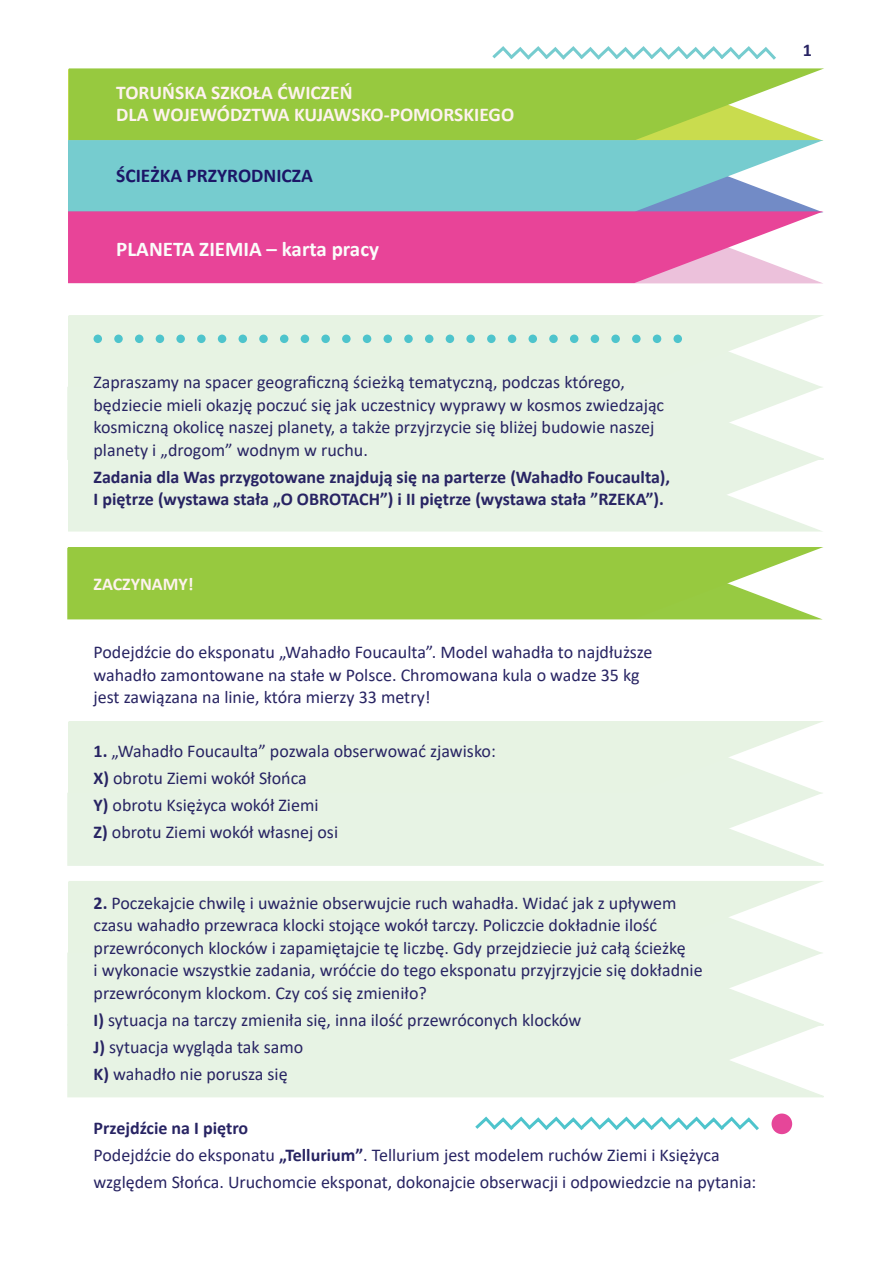
<style>
.page{position:relative;width:893px;height:1263px;background:#fff}
.page>*{position:absolute;margin:0;border:0;box-sizing:border-box;transform-origin:0 0}
.t1{font:700 21px "Calibri";color:#fbfdfb}
.t2{font:700 19.5px/22.5px "Calibri";color:#fef2ef}
.t3{font:700 19.5px "Calibri";color:#1c1667}
.t4{font:18px/22.5px "Calibri";color:#282463}
.t5{font:700 18px/22.5px "Calibri";color:#282463}
.t6{font:700 18px "Calibri";color:#fef2ef}
.s1{font-weight:700}
</style>
<div class="page">
<div style="left:67px;top:793px;width:757px;height:73px;background:#e9f4e7"></div>
<div style="left:67px;top:1023px;width:757px;height:75px;background:#edf6eb"></div>
<div style="left:69px;top:315px;width:754px;height:72px;background:#e7f3e3"></div>
<div style="left:69px;top:721px;width:754px;height:72px;background:#e7f3e3"></div>
<div style="left:69px;top:881px;width:754px;height:71px;background:#e7f3e3"></div>
<div style="left:68px;top:387px;width:755px;height:71px;background:#e7f3e4"></div>
<div style="left:68px;top:793px;width:755px;height:71px;background:#e7f3e4"></div>
<div style="left:68px;top:952px;width:755px;height:72px;background:#e7f3e4"></div>
<div style="left:68px;top:1024px;width:755px;height:72px;background:#e7f3e4"></div>
<div style="left:68px;top:458px;width:755px;height:72px;background:#e7f3e4"></div>
<div style="left:94px;top:335px;width:8px;height:8px;background:#4ec4cc;border-radius:50%"></div>
<div style="left:114px;top:335px;width:9px;height:8px;background:#4ec4cc;border-radius:50%"></div>
<div style="left:135px;top:335px;width:8px;height:8px;background:#4ec4cc;border-radius:50%"></div>
<div style="left:156px;top:335px;width:8px;height:8px;background:#4ec4cc;border-radius:50%"></div>
<div style="left:176px;top:335px;width:9px;height:8px;background:#4ec4cc;border-radius:50%"></div>
<div style="left:197px;top:335px;width:9px;height:8px;background:#4ec4cc;border-radius:50%"></div>
<div style="left:218px;top:335px;width:8px;height:8px;background:#4ec4cc;border-radius:50%"></div>
<div style="left:239px;top:335px;width:8px;height:8px;background:#4ec4cc;border-radius:50%"></div>
<div style="left:259px;top:335px;width:9px;height:8px;background:#4ec4cc;border-radius:50%"></div>
<div style="left:280px;top:335px;width:8px;height:8px;background:#4ec4cc;border-radius:50%"></div>
<div style="left:301px;top:335px;width:8px;height:8px;background:#4ec4cc;border-radius:50%"></div>
<div style="left:321px;top:335px;width:9px;height:8px;background:#4ec4cc;border-radius:50%"></div>
<div style="left:342px;top:335px;width:9px;height:8px;background:#4ec4cc;border-radius:50%"></div>
<div style="left:363px;top:335px;width:8px;height:8px;background:#4ec4cc;border-radius:50%"></div>
<div style="left:383px;top:335px;width:9px;height:8px;background:#4ec4cc;border-radius:50%"></div>
<div style="left:404px;top:335px;width:9px;height:8px;background:#4ec4cc;border-radius:50%"></div>
<div style="left:425px;top:335px;width:8px;height:8px;background:#4ec4cc;border-radius:50%"></div>
<div style="left:446px;top:335px;width:8px;height:8px;background:#4ec4cc;border-radius:50%"></div>
<div style="left:466px;top:335px;width:9px;height:8px;background:#4ec4cc;border-radius:50%"></div>
<div style="left:487px;top:335px;width:9px;height:8px;background:#4ec4cc;border-radius:50%"></div>
<div style="left:508px;top:335px;width:8px;height:8px;background:#4ec4cc;border-radius:50%"></div>
<div style="left:528px;top:335px;width:9px;height:8px;background:#4ec4cc;border-radius:50%"></div>
<div style="left:549px;top:335px;width:9px;height:8px;background:#4ec4cc;border-radius:50%"></div>
<div style="left:570px;top:335px;width:8px;height:8px;background:#4ec4cc;border-radius:50%"></div>
<div style="left:591px;top:335px;width:8px;height:8px;background:#4ec4cc;border-radius:50%"></div>
<div style="left:611px;top:335px;width:9px;height:8px;background:#4ec4cc;border-radius:50%"></div>
<div style="left:632px;top:335px;width:9px;height:8px;background:#4ec4cc;border-radius:50%"></div>
<div style="left:653px;top:335px;width:8px;height:8px;background:#4ec4cc;border-radius:50%"></div>
<div style="left:673px;top:335px;width:9px;height:8px;background:#4ec4cc;border-radius:50%"></div>
<svg style="left:69px;top:68px;width:755px;height:72px;background:#a1cd4d"></svg>
<svg style="left:68px;top:140px;width:755px;height:71px;background:#7ecbd1"></svg>
<svg style="left:68px;top:211px;width:755px;height:72px;background:#e958a2"></svg>
<svg style="left:492px;top:46px;width:284px;height:14px"></svg>
<div style="left:68px;top:547px;width:755px;height:72px;background:#97c93f"></div>
<div style="left:771px;top:1113px;width:21px;height:21px;background:#e64699;border-radius:50%"></div>
<svg style="left:475px;top:1116px;width:284px;height:14px"></svg>
<p class="t2" style="left:116px;top:81px;width:399px">TORUŃSKA SZKOŁA ĆWICZEŃ<br>DLA WOJEWÓDZTWA KUJAWSKO-POMORSKIEGO</p>
<p class="t3" style="left:116px;top:162px;width:198px">ŚCIEŻKA PRZYRODNICZA</p>
<p class="t1" style="left:116px;top:234px;width:264px">PLANETA ZIEMIA – karta pracy</p>
<p class="t4" style="left:94px;top:370px;width:572px">Zapraszamy na spacer geograficzną ścieżką tematyczną, podczas którego, będziecie mieli okazję poczuć się jak uczestnicy wyprawy w kosmos zwiedzając kosmiczną okolicę naszej planety, a także przyjrzycie się bliżej budowie naszej planety i „drogom” wodnym w ruchu.</p>
<p class="t5" style="left:94px;top:465px;width:578px">Zadania dla Was przygotowane znajdują się na parterze (Wahadło Foucaulta),<br>I piętrze (wystawa stała „O OBROTACH”) i II piętrze (wystawa stała ”RZEKA”).</p>
<p class="t6" style="left:94px;top:571px;width:102px">ZACZYNAMY!</p>
<p class="t4" style="left:94px;top:641px;width:560px">Podejdźcie do eksponatu „Wahadło Foucaulta”. Model wahadła to najdłuższe wahadło zamontowane na stałe w Polsce. Chromowana kula o wadze 35 kg jest zawiązana na linie, która mierzy 33 metry!</p>
<p class="t4" style="left:94px;top:737px;width:404px;line-height:27px"><span class="s1">1.</span> „Wahadło Foucaulta” pozwala obserwować zjawisko:<br><span class="s1">X)</span> obrotu Ziemi wokół Słońca<br><span class="s1">Y)</span> obrotu Księżyca wokół Ziemi<br><span class="s1">Z)</span> obrotu Ziemi wokół własnej osi</p>
<p class="t4" style="left:94px;top:891px;width:611px"><span class="s1">2.</span> Poczekajcie chwilę i uważnie obserwujcie ruch wahadła. Widać jak z upływem czasu wahadło przewraca klocki stojące wokół tarczy. Policzcie dokładnie ilość przewróconych klocków i zapamiętajcie tę liczbę. Gdy przejdziecie już całą ścieżkę<br>i wykonacie wszystkie zadania, wróćcie do tego eksponatu przyjrzyjcie się dokładnie przewróconym klockom. Czy coś się zmieniło?</p>
<p class="t4" style="left:94px;top:1006px;width:489px;line-height:27px"><span class="s1">I)</span> sytuacja na tarczy zmieniła się, inna ilość przewróconych klocków<br><span class="s1">J)</span> sytuacja wygląda tak samo<br><span class="s1">K)</span> wahadło nie porusza się</p>
<p class="t4" style="left:94px;top:1114px;width:664px;line-height:27px"><span class="s1">Przejdźcie na I piętro<br></span>Podejdźcie do eksponatu <span class="s1">„Tellurium”</span>. Tellurium jest modelem ruchów Ziemi i Księżyca względem Słońca. Uruchomcie eksponat, dokonajcie obserwacji i odpowiedzcie na pytania:</p>
<p class="t5" style="left:803px;top:39px;width:11px">1</p>
</div>
